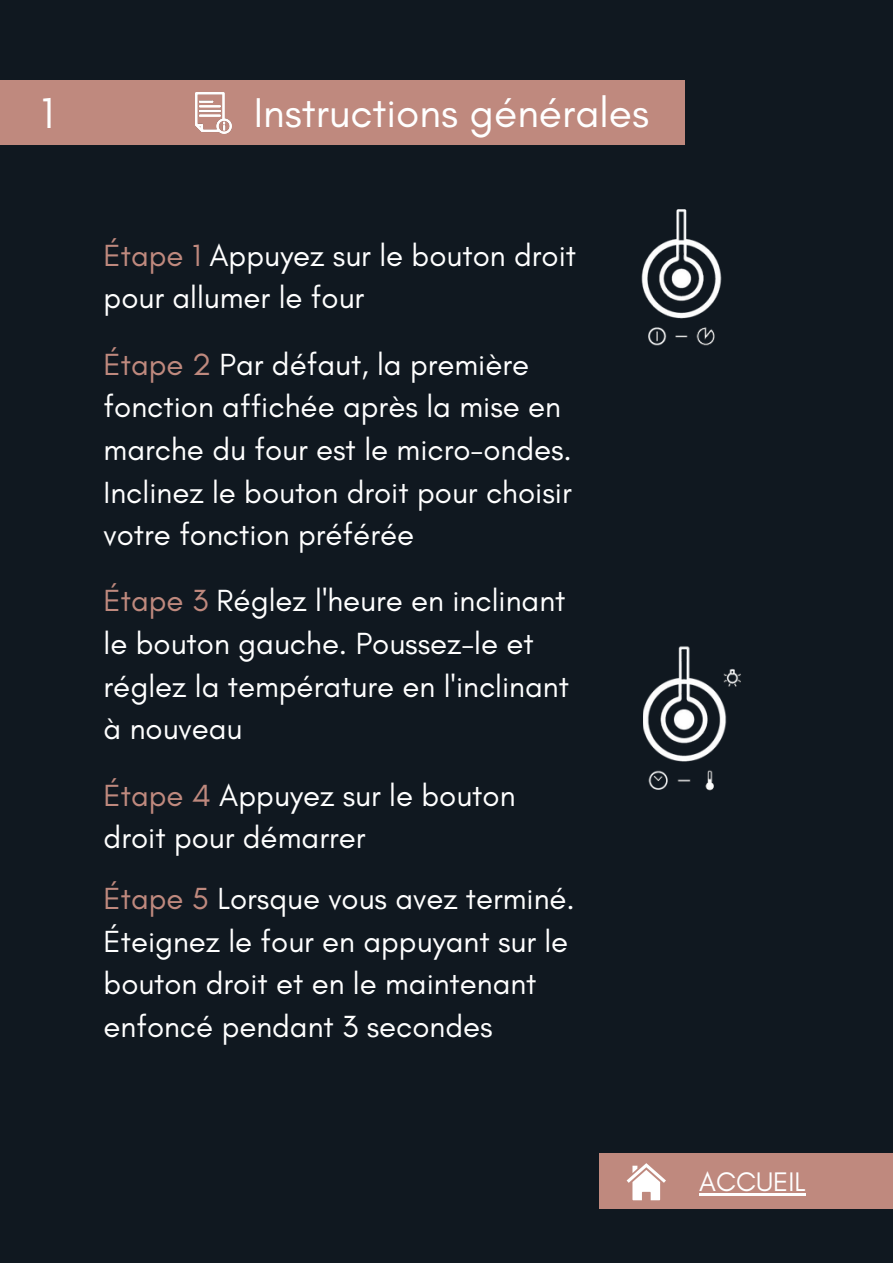
<style>
.page{position:relative;width:893px;height:1264px;background:#fff}
.page>*{position:absolute;margin:0;border:0;box-sizing:border-box;transform-origin:0 0}
.t1{font:43.8px "Glacial Indifference";color:#fff}
.t2{font:42.45px "Glacial Indifference";color:#fff}
.t3{font:31.2px/42.6px "Glacial Indifference";color:#fff}
.t4{font:31.05px/42.6px "Glacial Indifference";color:#fff}
.t5{font:27.3px "Glacial Indifference";color:#fff}
.s1{color:#bf897e}
</style>
<div class="page">
<div style="left:0;top:0;width:892px;height:1262px;background:#101820"></div>
<div style="left:0;top:81px;width:684px;height:64px;background:#bf897e"></div>
<img style="left:196px;top:92px;width:36px;height:42px">
<img style="left:641px;top:209px;width:81px;height:137px">
<img style="left:643px;top:646px;width:98px;height:145px">
<div style="left:599px;top:1153px;width:293px;height:55px;background:#bf897e"></div>
<svg style="left:626px;top:1163px;width:40px;height:37px"></svg>
<hr style="left:699px;top:1192px;width:106px;height:3px;background:#fff">
<h1 class="t1" style="left:41px;top:86px;width:14px">1</h1>
<h2 class="t2" style="left:254px;top:87px;width:396px">Instructions générales</h2>
<p class="t3" style="left:104px;top:233px;width:474px"><span class="s1">Étape 1</span> Appuyez sur le bouton droit pour allumer le four</p>
<p class="t3" style="left:104px;top:342px;width:470px"><span class="s1">Étape 2</span> Par défaut, la première fonction affichée après la mise en marche du four est le micro-ondes.<br>Inclinez le bouton droit pour choisir votre fonction préférée</p>
<p class="t3" style="left:104px;top:579px;width:467px"><span class="s1">Étape 3</span> Réglez l'heure en inclinant le bouton gauche. Poussez-le et réglez la température en l'inclinant à nouveau</p>
<p class="t3" style="left:104px;top:773px;width:413px"><span class="s1">Étape 4</span> Appuyez sur le bouton droit pour démarrer</p>
<p class="t4" style="left:104px;top:876px;width:473px"><span class="s1">Étape 5</span> Lorsque vous avez terminé.<br>Éteignez le four en appuyant sur le bouton droit et en le maintenant enfoncé pendant 3 secondes</p>
<p class="t5" style="left:699px;top:1164px;width:108px">ACCUEIL</p>
</div>
